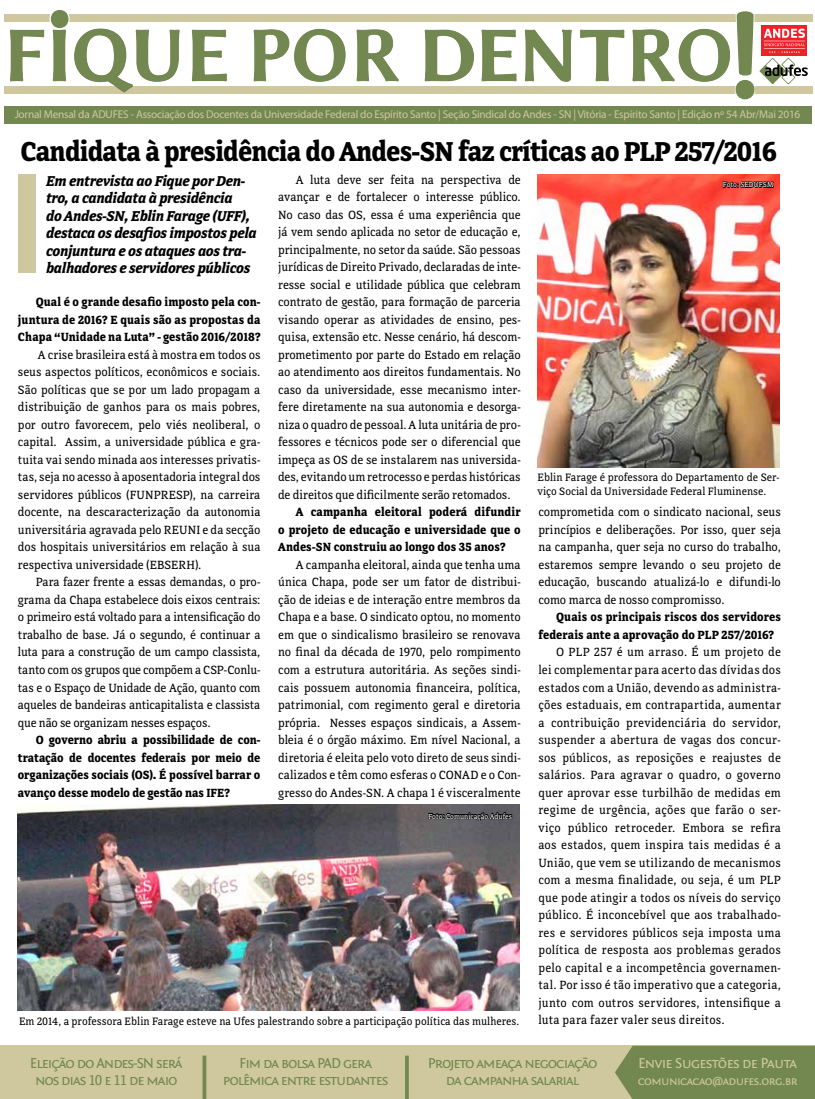
<style>
.page{position:relative;width:815px;height:1099px;background:#fff}
.page>*{position:absolute;margin:0;border:0;box-sizing:border-box;transform-origin:0 0}
.t1{font:700 28.75px "Directa Serif";letter-spacing:-.03em;color:#000}
.t2{font:italic 700 15px/17.5px "Directa Serif";letter-spacing:-.02em;color:#000}
.t3{font:15px/16.2px "Fontin Sans Small Caps";letter-spacing:-.07em;color:#728850;text-align:center}
.t4{font:15px "Fontin Sans Small Caps";letter-spacing:-.05em;color:#cfc89e}
.t5{font:12.5px/17.5px "Directa Serif";color:#000;text-align:justify}
.t6{font:700 12.5px/17.5px "Directa Serif";letter-spacing:.005em;color:#000;text-align:justify}
.t7{font:12.5px "Fontin Sans Small Caps";letter-spacing:-.05em;color:#cfc89e}
.t8{font:11.25px/13.8px "Directa Serif";color:#000}
.t9{font:11.25px "Myriad Pro";letter-spacing:-.02em;color:#cfc89e}
.t10{font:7.5px "Directa Serif";color:#fff}
</style>
<div class="page">
<img style="left:537px;top:174px;width:243px;height:294px">
<div style="left:0;top:1045px;width:815px;height:53px;background:#cfc89e"></div>
<hr style="left:203px;top:1055px;width:3px;height:43px;background:#728850">
<svg style="left:405px;top:1055px;width:4px;height:43px"></svg>
<div style="left:615px;top:1045px;width:200px;height:53px;background:#728850"></div>
<div style="left:4px;top:106px;width:807px;height:17px;background:#728850"></div>
<div style="left:18px;top:174px;width:17px;height:99px;background:#cfc89e"></div>
<div style="left:4px;top:87px;width:808px;height:7px;background:#cfc89e"></div>
<div style="left:4px;top:14px;width:808px;height:7px;background:#cfc89e"></div>
<svg style="left:735px;top:80px;width:20px;height:20px"></svg>
<svg style="left:49px;top:9px;width:21px;height:20px"></svg>
<div style="left:51px;top:10px;width:18px;height:18px;background:#728850;border-radius:50%"></div>
<svg style="left:10px;top:29px;width:35px;height:53px"></svg>
<svg style="left:52px;top:29px;width:14px;height:53px"></svg>
<svg style="left:73px;top:28px;width:108px;height:65px"></svg>
<svg style="left:191px;top:29px;width:36px;height:53px"></svg>
<svg style="left:253px;top:28px;width:93px;height:54px"></svg>
<svg style="left:356px;top:29px;width:43px;height:53px"></svg>
<svg style="left:424px;top:29px;width:148px;height:53px"></svg>
<svg style="left:580px;top:29px;width:45px;height:53px"></svg>
<div style="left:736px;top:80px;width:18px;height:19px;background:#728850;border:1px solid #728850;border-radius:50%"></div>
<svg style="left:631px;top:11px;width:177px;height:73px"></svg>
<svg style="left:722px;top:174px;width:52px;height:16px"></svg>
<img style="left:18px;top:804px;width:502px;height:206px">
<svg style="left:428px;top:804px;width:85px;height:17px"></svg>
<p class="t9" style="left:15px;top:107px;width:787px">Jornal Mensal da ADUFES - Associação dos Docentes da Universidade Federal do Espírito Santo | Seção Sindical do Andes - SN | Vitória - Espírito Santo | Edição nº 54 Abr/Mai 2016</p>
<h1 class="t1" style="left:20px;top:133px;width:758px">Candidata à presidência do Andes-SN faz críticas ao PLP 257/2016</h1>
<p class="t2" style="left:46px;top:172px;width:212px">Em entrevista ao Fique por Den&shy;tro, a candidata à presidência<br>do Andes-SN, Eblin Farage (UFF), destaca os desafios impostos pela conjuntura e os ataques aos tra&shy;balhadores e servidores públicos</p>
<p class="t6" style="left:18px;top:294px;width:244px;text-indent:18px">Qual é o grande desafio imposto pela con&shy;juntura de 2016? E quais são as propostas da Chapa “Unidade na Luta” - gestão 2016/2018?</p>
<p class="t5" style="left:18px;top:346px;width:244px;text-indent:20px">A crise brasileira está à mostra em todos os seus aspectos políticos, econômicos e sociais.<br>São políticas que se por um lado propagam a distribuição de ganhos para os mais pobres, por outro favorecem, pelo viés neoliberal, o capital. Assim, a universidade pública e gra&shy;tuita vai sendo minada aos interesses privatis&shy;tas, seja no acesso à aposentadoria integral dos servidores públicos (FUNPRESP), na carreira docente, na descaracterização da autonomia universitária agravada pelo REUNI e da secção dos hospitais universitários em relação à sua respectiva universidade (EBSERH).</p>
<p class="t5" style="left:18px;top:573px;width:244px;text-indent:18px">Para fazer frente a essas demandas, o pro&shy;grama da Chapa estabelece dois eixos centrais: o primeiro está voltado para a intensificação do trabalho de base. Já o segundo, é continuar a luta para a construção de um campo classista, tanto com os grupos que compõem a CSP-Conlu&shy;tas e o Espaço de Unidade de Ação, quanto com aqueles de bandeiras anticapitalista e classista que não se organizam nesses espaços.</p>
<p class="t6" style="left:18px;top:731px;width:244px;text-indent:18px">O governo abriu a possibilidade de con&shy;tratação de docentes federais por meio de organizações sociais (OS). É possível barrar o avanço desse modelo de gestão nas IFE?</p>
<p class="t5" style="left:278px;top:171px;width:244px;text-indent:18px">A luta deve ser feita na perspectiva de avançar e de fortalecer o interesse público.<br>No caso das OS, essa é uma experiência que já vem sendo aplicada no setor de educação e, principalmente, no setor da saúde. São pessoas jurídicas de Direito Privado, declaradas de inte&shy;resse social e utilidade pública que celebram contrato de gestão, para formação de parceria visando operar as atividades de ensino, pes&shy;quisa, extensão etc. Nesse cenário, há descom&shy;prometimento por parte do Estado em relação ao atendimento aos direitos fundamentais. No caso da universidade, esse mecanismo inter&shy;fere diretamente na sua autonomia e desorga&shy;niza o quadro de pessoal. A luta unitária de pro&shy;fessores e técnicos pode ser o diferencial que impeça as OS de se instalarem nas universida&shy;des, evitando um retrocesso e perdas históricas de direitos que dificilmente serão retomados.</p>
<p class="t6" style="left:278px;top:504px;width:244px;text-indent:18px">A campanha eleitoral poderá difundir o projeto de educação e universidade que o Andes-SN construiu ao longo dos 35 anos?</p>
<p class="t5" style="left:278px;top:556px;width:244px;text-indent:18px">A campanha eleitoral, ainda que tenha uma única Chapa, pode ser um fator de distribui&shy;ção de ideias e de interação entre membros da Chapa e a base. O sindicato optou, no momento em que o sindicalismo brasileiro se renovava no final da década de 1970, pelo rompimento com a estrutura autoritária. As seções sindi&shy;cais possuem autonomia financeira, política, patrimonial, com regimento geral e diretoria própria. Nesses espaços sindicais, a Assem&shy;bleia é o órgão máximo. Em nível Nacional, a diretoria é eleita pelo voto direto de seus sindi&shy;calizados e têm como esferas o CONAD e o Con&shy;gresso do Andes-SN. A chapa 1 é visceralmente</p>
<p class="t10" style="left:428px;top:811px;width:85px">Foto: Comunicação Adufes</p>
<p class="t8" style="left:19px;top:1014px;width:502px">Em 2014, a professora Eblin Farage esteve na Ufes palestrando sobre a participação política das mulheres.</p>
<p class="t10" style="left:723px;top:180px;width:23px">Foto: sedufs</p>
<p class="t10" style="left:767px;top:180px;width:8px">m</p>
<p class="t8" style="left:537px;top:471px;width:244px">Eblin Farage é professora do Departamento de Ser&shy;viço Social da Universidade Federal Fluminense.</p>
<p class="t5" style="left:538px;top:503px;width:244px">comprometida com o sindicato nacional, seus princípios e deliberações. Por isso, quer seja na campanha, quer seja no curso do trabalho, estaremos sempre levando o seu projeto de educação, buscando atualizá-lo e difundi-lo como marca de nosso compromisso.</p>
<p class="t6" style="left:538px;top:609px;width:244px;text-indent:18px">Quais os principais riscos dos servidores federais ante a aprovação do PLP 257/2016?</p>
<p class="t5" style="left:538px;top:643px;width:244px;text-indent:18px">O PLP 257 é um arraso. É um projeto de lei complementar para acerto das dívidas dos estados com a União, devendo as administra&shy;ções estaduais, em contrapartida, aumentar a contribuição previdenciária do servidor, suspender a abertura de vagas dos concur&shy;sos públicos, as reposições e reajustes de salários. Para agravar o quadro, o governo quer aprovar esse turbilhão de medidas em regime de urgência, ações que farão o ser&shy;viço público retroceder. Embora se refira aos estados, quem inspira tais medidas é a União, que vem se utilizando de mecanismos com a mesma finalidade, ou seja, é um PLP que pode atingir a todos os níveis do serviço público. É inconcebível que aos trabalhado&shy;res e servidores públicos seja imposta uma política de resposta aos problemas gerados pelo capital e a incompetência governamen&shy;tal. Por isso é tão imperativo que a categoria, junto com outros servidores, intensifique a luta para fazer valer seus direitos.</p>
<p class="t3" style="left:30px;top:1055px;width:154px">Eleição do Andes-SN será nos dias 10 e 11 de maio</p>
<p class="t3" style="left:428px;top:1055px;width:171px">Projeto ameaça negociação da campanha salarial</p>
<p class="t4" style="left:638px;top:1055px;width:161px">Envie Sugestões de Pauta</p>
<p class="t3" style="left:223px;top:1055px;width:167px">Fim da bolsa PAD gera polêmica entre estudantes</p>
<p class="t7" style="left:638px;top:1073px;width:161px">comunicacao@adufes.org.br</p>
</div>
